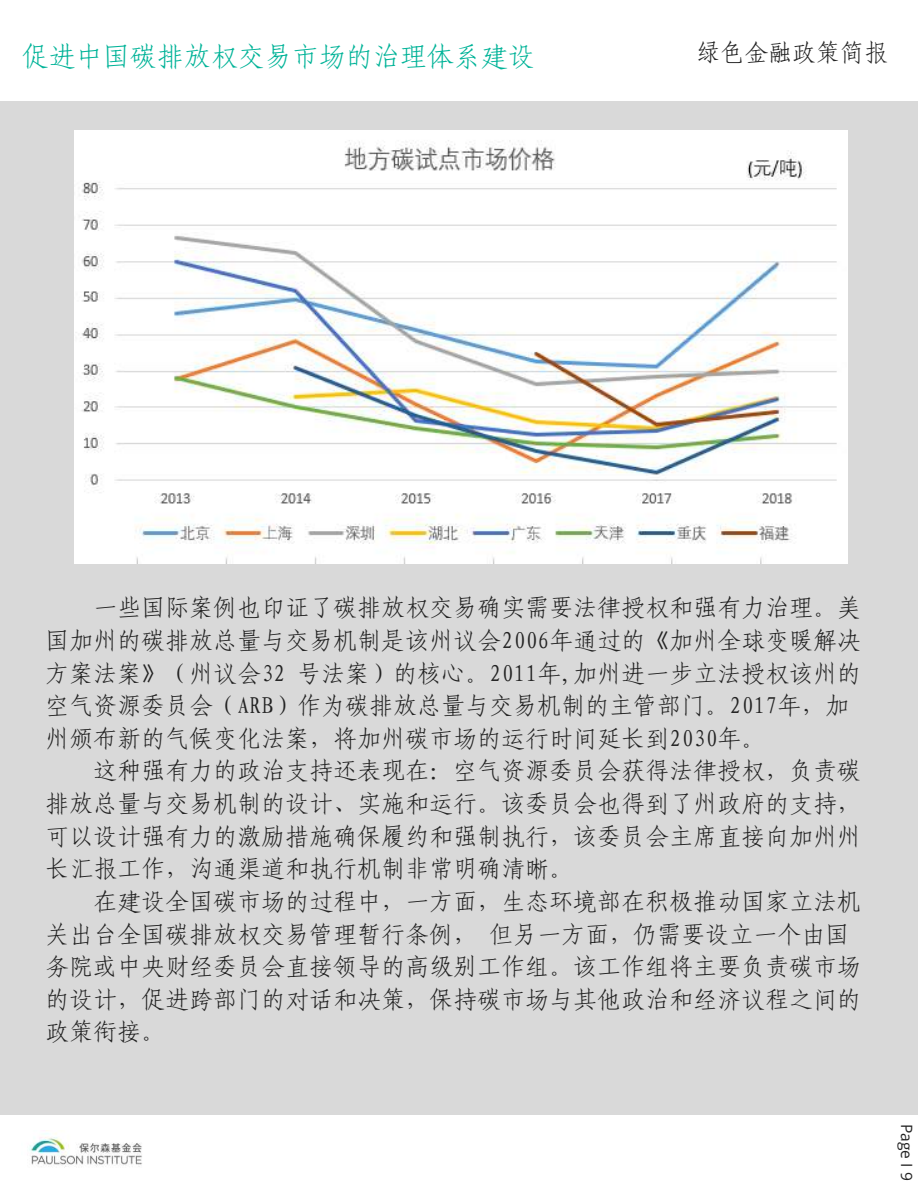
<style>
.page{position:relative;width:918px;height:1188px;background:#fff}
.page>*{position:absolute;margin:0;border:0;box-sizing:border-box;transform-origin:0 0}
.t1{font:27px "Fang Song GB2312";color:#00b398}
.t2{font:24px/32.7px "Fang Song GB2312";color:#222}
.t3{font:15.6px "Open Sans";color:#222}
</style>
<div class="page">
<div style="left:0;top:101px;width:918px;height:1013px;background:#d9d9d9"></div>
<img style="left:29px;top:1133px;width:113px;height:35px">
<img style="left:75px;top:131px;width:772px;height:433px">
<p class="t1" style="left:22px;top:43px;width:515px">促进中国碳排放权交易市场的治理体系建设</p>
<p class="t2" style="left:696px;top:36px;width:193px">绿色金融政策简报</p>
<p class="t2" style="left:46px;top:591px;width:817px;text-indent:48px">一些国际案例也印证了碳排放权交易确实需要法律授权和强有力治理。美国加州的碳排放总量与交易机制是该州议会2006年通过的《加州全球变暖解决方案法案》（州议会32 号法案）的核心。2011年,加州进一步立法授权该州的空气资源委员会（ARB）作为碳排放总量与交易机制的主管部门。2017年，加州颁布新的气候变化法案，将加州碳市场的运行时间延长到2030年。</p>
<p class="t2" style="left:46px;top:754px;width:817px;text-align:justify;text-indent:48px">这种强有力的政治支持还表现在：空气资源委员会获得法律授权，负责碳排放总量与交易机制的设计、实施和运行。该委员会也得到了州政府的支持，可以设计强有力的激励措施确保履约和强制执行，该委员会主席直接向加州州长汇报工作，沟通渠道和执行机制非常明确清晰。</p>
<p class="t2" style="left:46px;top:885px;width:817px;text-indent:48px">在建设全国碳市场的过程中，一方面，生态环境部在积极推动国家立法机关出台全国碳排放权交易管理暂行条例，但另一方面，仍需要设立一个由国务院或中央财经委员会直接领导的高级别工作组。该工作组将主要负责碳市场的设计，促进跨部门的对话和决策，保持碳市场与其他政治和经济议程之间的政策衔接。</p>
<p class="t3" style="left:918px;top:1124px;width:58px;rotate:90deg">Page I 9</p>
</div>
